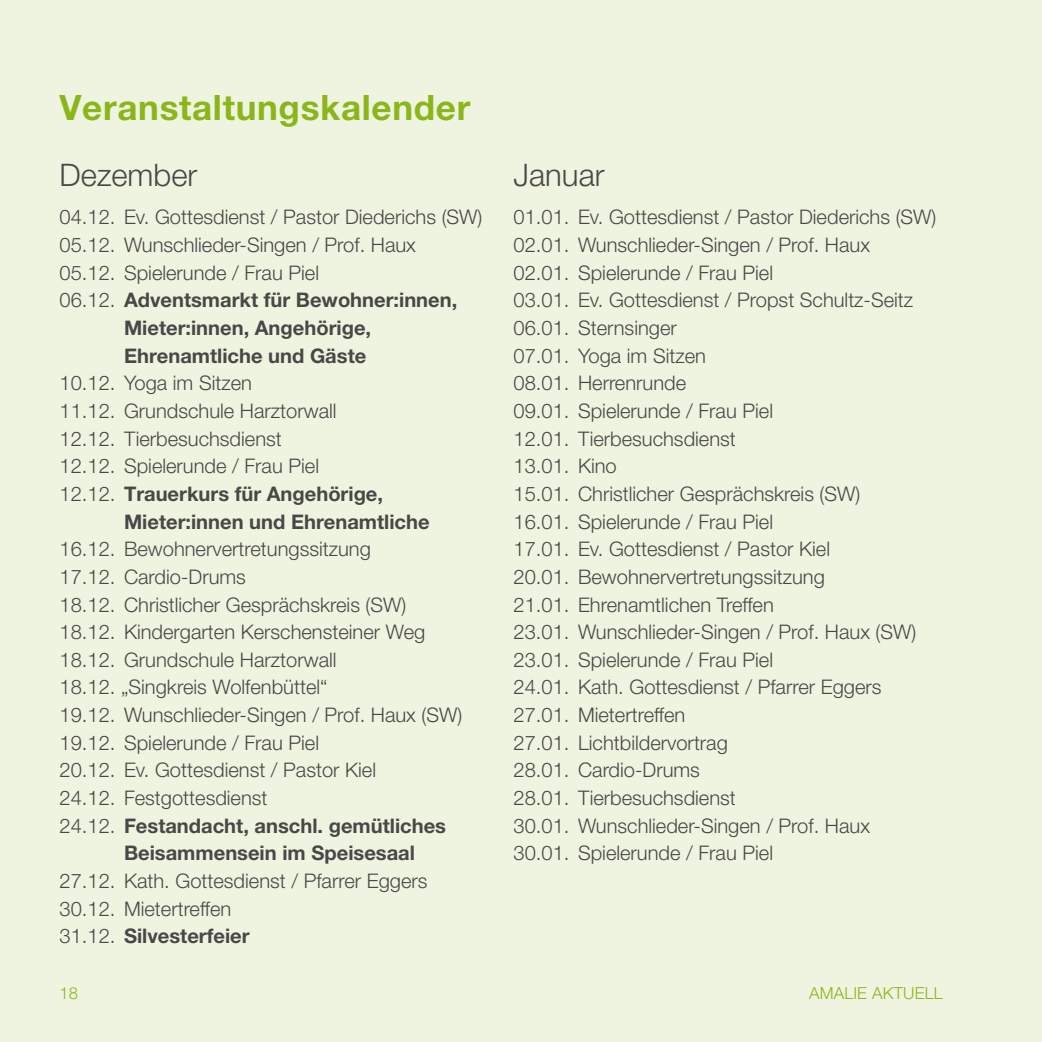
<style>
.page{position:relative;width:1042px;height:1042px;background:#eff4e1}
.page>*{position:absolute;margin:0;border:0;box-sizing:border-box;transform-origin:0 0}
.t1{font:700 35px "Helvetica Neue LT Pro";letter-spacing:.02em;color:#8bb61a}
.t2{font:300 31.15px "Helvetica Neue LT Pro";color:#484847}
.t3{font:300 20.12px/27.7px "Helvetica Neue LT Pro";color:#484847}
.t4{font:700 20.12px "Helvetica Neue LT Pro";color:#484847}
.t5{font:300 16.62px "Helvetica Neue LT Pro";letter-spacing:.01em;color:#8bb61a}
.s1{font-weight:300}
.s2{font-weight:700}
</style>
<div class="page">
<h1 class="t1" style="left:60px;top:86px;width:412px">Veranstaltungskalender</h1>
<h2 class="t2" style="left:60px;top:156px;width:139px">Dezember</h2>
<p class="t3" style="left:60px;top:203px;width:424px">04.12. Ev. Gottesdienst / Pastor Diederichs (SW)</p>
<p class="t3" style="left:60px;top:230px;width:358px">05.12. Wunschlieder-Singen / Prof. Haux</p>
<p class="t3" style="left:60px;top:258px;width:261px">05.12. Spielerunde / Frau Piel</p>
<p class="t4" style="left:60px;top:288px;width:399px"><span class="s1">06.12.</span> Adventsmarkt für Bewohner:innen,</p>
<p class="t4" style="left:124px;top:315px;width:249px">Mieter:innen, Angehörige,</p>
<p class="t4" style="left:60px;top:343px;width:40px">E</p>
<p class="t4" style="left:137px;top:343px;width:231px">hrenamtliche und Gäste</p>
<p class="t3" style="left:60px;top:369px;width:194px">10.12. Yoga im Sitzen</p>
<p class="t3" style="left:60px;top:396px;width:278px">11.12. Grundschule Harztorwall</p>
<p class="t3" style="left:60px;top:424px;width:224px">12.12. Tierbesuchsdienst</p>
<p class="t3" style="left:60px;top:452px;width:261px">12.12. Spielerunde / Frau Piel</p>
<p class="t4" style="left:60px;top:481px;width:325px"><span class="s1">12.12.</span> Trauerkurs für Angehörige,</p>
<p class="t4" style="left:124px;top:509px;width:307px">Mieter:innen und Ehrenamtliche</p>
<p class="t3" style="left:60px;top:535px;width:404px">16.12. Bewohnervertretungssitzung<br>17.12. Cardio-Drums<br>18.12. Christlicher Gesprächskreis (SW)<br>18.12. Kindergarten Kerschensteiner Weg<br>18.12. Grundschule Harztorwall<br>18.12. „Singkreis Wolfenbüttel“<br>19.12. Wunschlieder-Singen / Prof. Haux (SW)<br>19.12. Spielerunde / Frau Piel<br>20.12. Ev. Gottesdienst / Pastor Kiel<br>24.12. Festgottesdienst<br>24.12. <span class="s2">Festandacht, anschl. gemütliches<br>B</span></p>
<p class="t4" style="left:138px;top:841px;width:278px">eisammensein im Speisesaal</p>
<p class="t3" style="left:60px;top:866px;width:369px">27.12. Kath. Gottesdienst / Pfarrer Eggers<br>30.12. M ietertreffen<br>31.12. <span class="s2">Silvesterfeier</span></p>
<h2 class="t2" style="left:513px;top:156px;width:93px">Januar</h2>
<p class="t3" style="left:513px;top:203px;width:424px">01.01. Ev. Gottesdienst / Pastor Diederichs (SW)<br>02.01. Wunschlieder-Singen / Prof. Haux<br>02.01. Spielerunde / Frau Piel<br>03.01. Ev. Gottesdienst / Propst Schultz-Seitz<br>06.01. Sternsinger<br>07.01. Yoga im Sitzen<br>08.01. Herrenrunde<br>09.01. Spielerunde / Frau Piel<br>12.01. Tierbesuchsdienst<br>13.01. Kino<br>15.01. Christlicher Gesprächskreis (SW)<br>16.01. Spielerunde / Frau Piel<br>17.01. Ev. Gottesdienst / Pastor Kiel<br>20.01. Bewohnervertretungssitzung<br>21.01. Ehrenamtlichen Treffen<br>23.01. Wunschlieder-Singen / Prof. Haux (SW)<br>23.01. Spielerunde / Frau Piel<br>24.01. Kath. Gottesdienst / Pfarrer Eggers<br>27.01. M ietertreffen<br>27.01. Lichtbildervortrag<br>28.01. Cardio-Drums<br>28.01. Tierbesuchsdienst<br>30.01. Wunschlieder-Singen / Prof. Haux<br>30.01. Spielerunde / Frau Piel</p>
<p class="t5" style="left:60px;top:983px;width:20px">18</p>
<p class="t5" style="left:809px;top:983px;width:135px">Amalie Aktuell</p>
</div>
